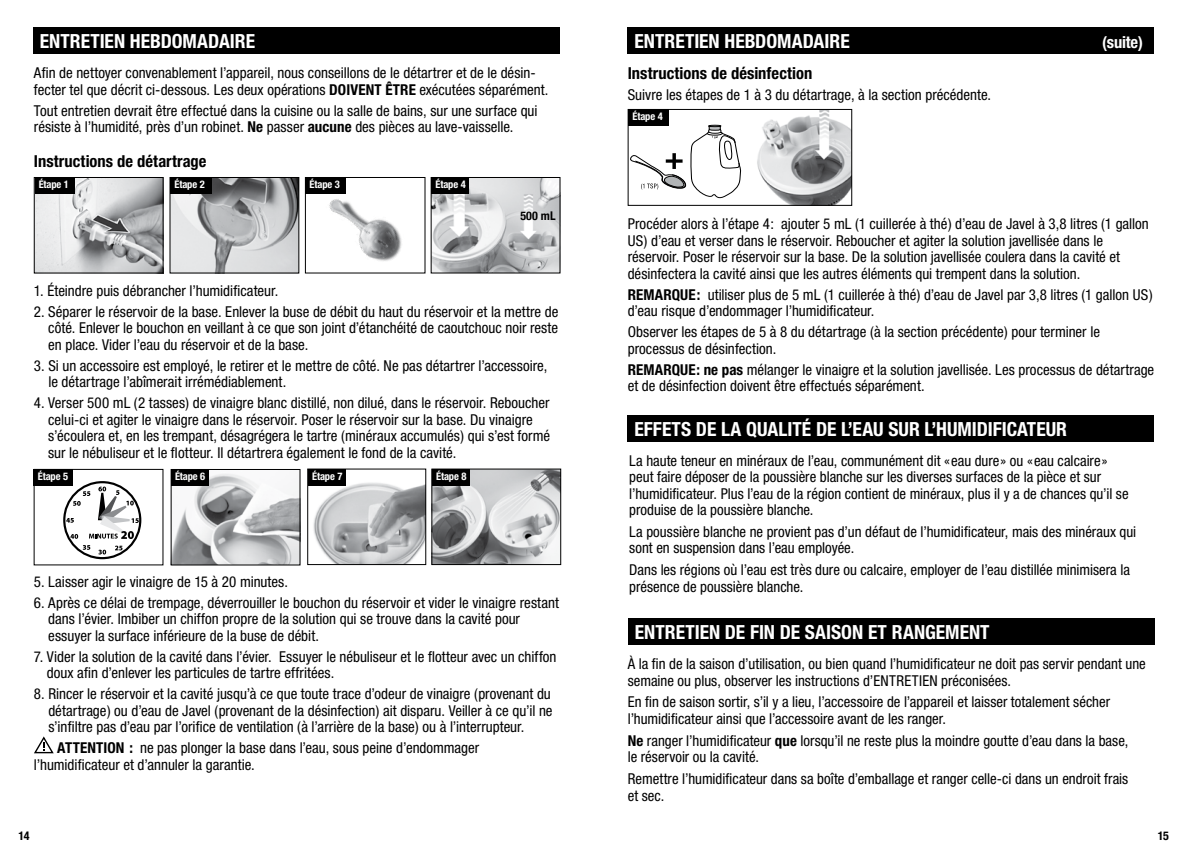
<style>
.page{position:relative;width:1188px;height:864px;background:#fff}
.page>*{position:absolute;margin:0;border:0;box-sizing:border-box;transform-origin:0 0}
.t1{font:700 condensed 19.5px "Helvetica Neue";color:#fff}
.t2{font:700 condensed 16.5px "Helvetica Neue";letter-spacing:.005em;color:#000}
.t3{font:700 condensed 16.5px "Helvetica Neue";letter-spacing:-.01em;color:#fff}
.t4{font:condensed 15px/16.5px "Helvetica Neue";color:#000}
.t5{font:700 condensed 12px "Helvetica Neue";color:#000}
.t6{font:700 condensed 12px "Helvetica Neue";color:#000}
.t7{font:700 condensed 10.5px "Helvetica Neue";letter-spacing:-.015em;color:#fff}
.s1{font-weight:700}
</style>
<div class="page">
<div style="left:628px;top:618px;width:527px;height:27px;background:#000"></div>
<div style="left:628px;top:415px;width:526px;height:27px;background:#000"></div>
<div style="left:33px;top:27px;width:527px;height:27px;background:#000"></div>
<img style="left:173px;top:471px;width:125px;height:92px">
<div style="left:171px;top:469px;width:129px;height:96px;border:1px solid #000"></div>
<div style="left:171px;top:470px;width:37px;height:16px;background:#000"></div>
<img style="left:757px;top:111px;width:93px;height:93px">
<div style="left:628px;top:27px;width:526px;height:27px;background:#000"></div>
<div style="left:628px;top:109px;width:224px;height:97px;border:1px solid #000"></div>
<div style="left:628px;top:109px;width:41px;height:16px;background:#000"></div>
<svg style="left:629px;top:125px;width:112px;height:73px"></svg>
<img style="left:434px;top:471px;width:125px;height:92px">
<svg style="left:34px;top:736px;width:20px;height:17px"></svg>
<img style="left:309px;top:479px;width:115px;height:84px">
<div style="left:432px;top:469px;width:129px;height:96px;border:1px solid #000"></div>
<svg style="left:64px;top:482px;width:76px;height:76px"></svg>
<div style="left:63px;top:481px;width:78px;height:78px;border:2px solid #000;border-radius:50%"></div>
<svg style="left:83px;top:545px;width:7px;height:5px"></svg>
<svg style="left:98px;top:550px;width:8px;height:4px"></svg>
<svg style="left:115px;top:546px;width:8px;height:4px"></svg>
<svg style="left:66px;top:487px;width:73px;height:52px"></svg>
<div style="left:34px;top:469px;width:39px;height:16px;background:#000"></div>
<div style="left:308px;top:469px;width:37px;height:16px;background:#000"></div>
<div style="left:432px;top:469px;width:37px;height:16px;background:#000"></div>
<img style="left:329px;top:199px;width:73px;height:62px">
<div style="left:305px;top:177px;width:120px;height:96px;border:1px solid #000"></div>
<div style="left:305px;top:178px;width:41px;height:16px;background:#000"></div>
<img style="left:172px;top:179px;width:125px;height:92px">
<div style="left:170px;top:177px;width:129px;height:96px;border:1px solid #000"></div>
<div style="left:170px;top:178px;width:42px;height:16px;background:#000"></div>
<img style="left:36px;top:179px;width:125px;height:92px">
<div style="left:34px;top:177px;width:129px;height:96px;border:1px solid #000"></div>
<div style="left:35px;top:177px;width:40px;height:16px;background:#000"></div>
<img style="left:433px;top:179px;width:125px;height:92px">
<div style="left:431px;top:177px;width:38px;height:16px;background:#000"></div>
<div style="left:307px;top:469px;width:119px;height:96px;border:1px solid #000"></div>
<h1 class="t1" style="left:40px;top:29px;width:217px">ENTRETIEN HEBDOMADAIRE</h1>
<p class="t4" style="left:34px;top:65px;width:516px">Afin de nettoyer convenablement l’appareil, nous conseillons de le détartrer et de le désin&shy;fecter tel que décrit ci-dessous. Les deux opérations <span class="s1">DOIVENT ÊTRE</span> exécutées séparément.</p>
<p class="t4" style="left:34px;top:102px;width:505px">Tout entretien devrait être effectué dans la cuisine ou la salle de bains, sur une surface qui résiste à l’humidité, près d’un robinet. <span class="s1">Ne</span> passer <span class="s1">aucune</span> des pièces au lave-vaisselle.</p>
<p class="t2" style="left:34px;top:151px;width:174px">Instructions de détartrage</p>
<p class="t7" style="left:39px;top:178px;width:32px">Étape 1</p>
<p class="t7" style="left:175px;top:178px;width:32px">Étape 2</p>
<p class="t7" style="left:310px;top:178px;width:32px">Étape 3</p>
<p class="t7" style="left:436px;top:178px;width:32px">Étape 4</p>
<p class="t5" style="left:521px;top:205px;width:37px">500 mL</p>
<p class="t4" style="left:34px;top:282px;width:246px">1. Éteindre puis débrancher l’humidificateur.</p>
<p class="t4" style="left:48px;top:303px;width:512px;text-align:justify;text-indent:-14px">2. Séparer le réservoir de la base. Enlever la buse de débit du haut du réservoir et la mettre de côté. Enlever le bouchon en veillant à ce que son joint d’étanchéité de caoutchouc noir reste en place. Vider l’eau du réservoir et de la base.</p>
<p class="t4" style="left:48px;top:357px;width:500px;text-indent:-14px">3. Si un accessoire est employé, le retirer et le mettre de côté. Ne pas détartrer l’accessoire, le détartrage l’abîmerait irrémédiablement.</p>
<p class="t4" style="left:48px;top:395px;width:503px;text-indent:-14px">4. Verser 500 mL (2 tasses) de vinaigre blanc distillé, non dilué, dans le réservoir. Reboucher celui-ci et agiter le vinaigre dans le réservoir. Poser le réservoir sur la base. Du vinaigre s’écoulera et, en les trempant, désagrégera le tartre (minéraux accumulés) qui s’est formé sur le nébuliseur et le flotteur. Il détartrera également le fond de la cavité.</p>
<p class="t7" style="left:38px;top:470px;width:32px">Étape 5</p>
<p class="t7" style="left:312px;top:470px;width:32px">Étape 7</p>
<p class="t7" style="left:436px;top:470px;width:32px">Étape 8</p>
<p class="t7" style="left:175px;top:470px;width:32px">Étape 6</p>
<p class="t4" style="left:34px;top:573px;width:256px">5. Laisser agir le vinaigre de 15 à 20 minutes.</p>
<p class="t4" style="left:48px;top:594px;width:512px;text-indent:-14px">6. Après ce délai de trempage, déverrouiller le bouchon du réservoir et vider le vinaigre restant dans l’évier. Imbiber un chiffon propre de la solution qui se trouve dans la cavité pour essuyer la surface inférieure de la buse de débit.</p>
<p class="t4" style="left:47px;top:648px;width:511px;text-indent:-13px">7. Vider la solution de la cavité dans l’évier. Essuyer le nébuliseur et le flotteur avec un chiffon doux afin d’enlever les particules de tartre effritées.</p>
<p class="t4" style="left:48px;top:686px;width:506px;text-align:justify;text-indent:-14px">8. Rincer le réservoir et la cavité jusqu’à ce que toute trace d’odeur de vinaigre (provenant du détartrage) ou d’eau de Javel (provenant de la désinfection) ait disparu. Veiller à ce qu’il ne s’infiltre pas d’eau par l’orifice de ventilation (à l’arrière de la base) ou à l’interrupteur.</p>
<p class="t4" style="left:34px;top:740px;width:447px;text-indent:23px"><span class="s1">ATTENTION :</span> ne pas plonger la base dans l’eau, sous peine d’endommager l’humidificateur et d’annuler la garantie.</p>
<h1 class="t1" style="left:634px;top:29px;width:217px">ENTRETIEN HEBDOMADAIRE</h1>
<p class="t3" style="left:1102px;top:32px;width:42px">(suite)</p>
<p class="t2" style="left:628px;top:63px;width:186px">Instructions de désinfection</p>
<p class="t4" style="left:628px;top:87px;width:365px">Suivre les étapes de 1 à 3 du détartrage, à la section précédente.</p>
<p class="t7" style="left:633px;top:110px;width:32px">Étape 4</p>
<p class="t4" style="left:628px;top:216px;width:523px">Procéder alors à l’étape 4: ajouter 5 mL (1 cuillerée à thé) d’eau de Javel à 3,8 litres (1 gallon US) d’eau et verser dans le réservoir. Reboucher et agiter la solution javellisée dans le réservoir. Poser le réservoir sur la base. De la solution javellisée coulera dans la cavité et désinfectera la cavité ainsi que les autres éléments qui trempent dans la solution.</p>
<p class="t4" style="left:628px;top:286px;width:526px"><span class="s1">REMARQUE:</span> utiliser plus de 5 mL (1 cuillerée à thé) d’eau de Javel par 3,8 litres (1 gallon US) d’eau risque d’endommager l’humidificateur.</p>
<p class="t4" style="left:628px;top:324px;width:474px">Observer les étapes de 5 à 8 du détartrage (à la section précédente) pour terminer le processus de désinfection.</p>
<p class="t4" style="left:628px;top:361px;width:528px"><span class="s1">REMARQUE: ne pas</span> mélanger le vinaigre et la solution javellisée. Les processus de détartrage et de désinfection doivent être effectués séparément.</p>
<h1 class="t1" style="left:634px;top:417px;width:434px">EFFETS DE LA QUALITÉ DE L’EAU SUR L’HUMIDIFICATEUR</h1>
<p class="t4" style="left:629px;top:452px;width:501px">La haute teneur en minéraux de l’eau, communément dit «eau dure» ou «eau calcaire» peut faire déposer de la poussière blanche sur les diverses surfaces de la pièce et sur l’humidificateur. Plus l’eau de la région contient de minéraux, plus il y a de chances qu’il se produise de la poussière blanche.</p>
<p class="t4" style="left:629px;top:523px;width:509px">La poussière blanche ne provient pas d’un défaut de l’humidificateur, mais des minéraux qui sont en suspension dans l’eau employée.</p>
<p class="t4" style="left:629px;top:562px;width:502px">Dans les régions où l’eau est très dure ou calcaire, employer de l’eau distillée minimisera la présence de poussière blanche.</p>
<h1 class="t1" style="left:635px;top:620px;width:356px">ENTRETIEN DE FIN DE SAISON ET RANGEMENT</h1>
<p class="t4" style="left:628px;top:655px;width:520px">À la fin de la saison d’utilisation, ou bien quand l’humidificateur ne doit pas servir pendant une semaine ou plus, observer les instructions d’ENTRETIEN préconisées.</p>
<p class="t4" style="left:628px;top:694px;width:484px">En fin de saison sortir, s’il y a lieu, l’accessoire de l’appareil et laisser totalement sécher l’humidificateur ainsi que l’accessoire avant de les ranger.</p>
<p class="t4" style="left:628px;top:732px;width:502px"><span class="s1">Ne</span> ranger l’humidificateur <span class="s1">que</span> lorsqu’il ne reste plus la moindre goutte d’eau dans la base, le réservoir ou la cavité.</p>
<p class="t4" style="left:628px;top:771px;width:502px">Remettre l’humidificateur dans sa boîte d’emballage et ranger celle-ci dans un endroit frais et sec.</p>
<p class="t6" style="left:19px;top:828px;width:13px">14</p>
<p class="t6" style="left:1158px;top:828px;width:13px">15</p>
</div>
